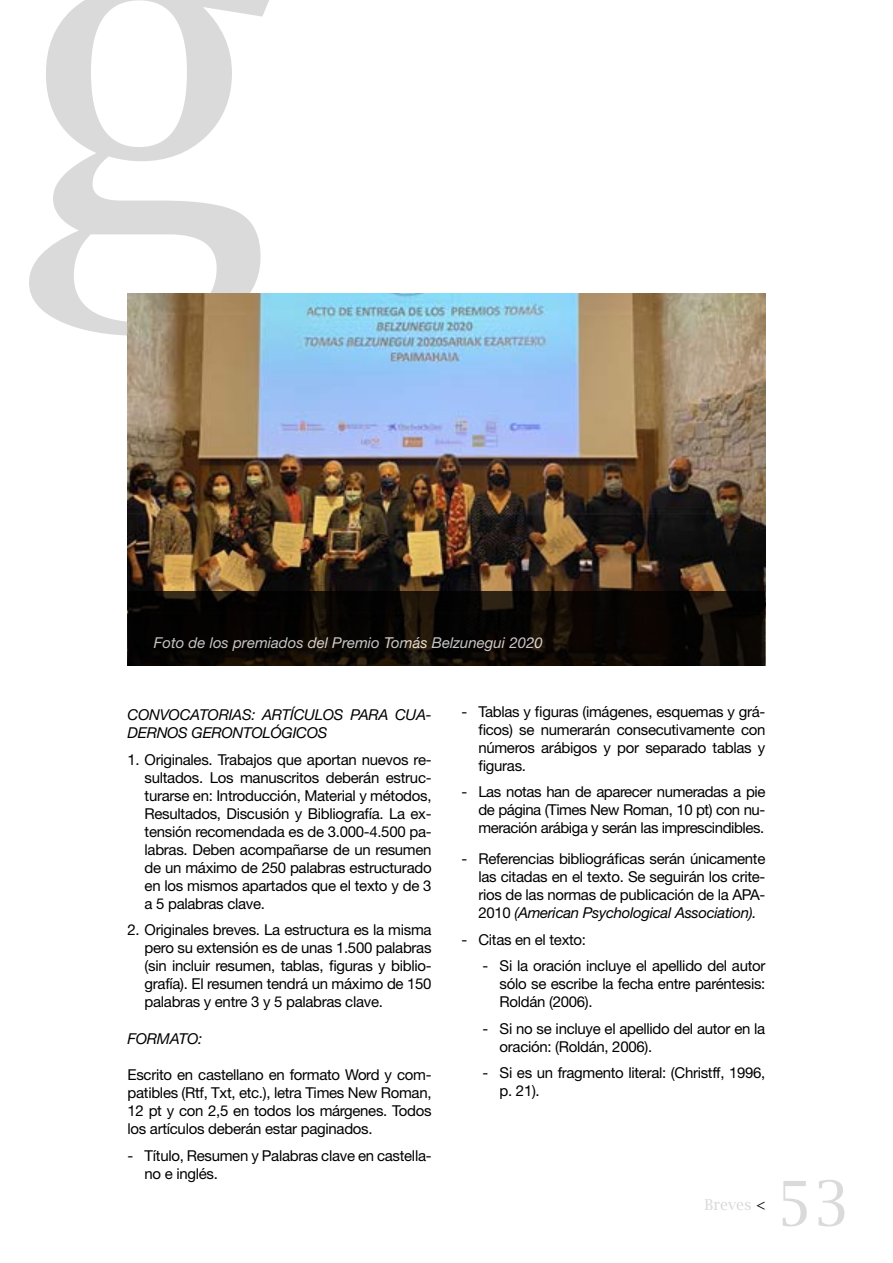
<style>
.page{position:relative;width:893px;height:1263px;background:#fff}
.page>*{position:absolute;margin:0;border:0;box-sizing:border-box;transform-origin:0 0}
.t1{font:468px "Lucida Bright";color:#dadada}
.t2{font:61.5px "Lucida Bright";color:#dadada}
.t3{font:15px/18px "Helvetica Neue LT Std";letter-spacing:-.02em;color:#000;text-align:justify}
.t4{font:italic 15px/18px "Helvetica Neue LT Std";letter-spacing:-.02em;color:#000}
.t5{font:italic 15px "Helvetica Neue LT Std";color:#fff}
.t6{font:15px "Lucida Bright";color:#dadada}
.s1{font-style:italic}
.s2{color:#000}
</style>
<div class="page">
<img style="left:128px;top:293px;width:637px;height:298px">
<svg style="left:128px;top:591px;width:637px;height:74px;background:#0b0704"></svg>
<h1 class="t1" style="left:14px;top:-194px;width:269px">g</h1>
<p class="t5" style="left:154px;top:634px;width:390px">Foto de los premiados del Premio Tomás Belzunegui 2020</p>
<p class="t4" style="left:128px;top:705px;width:306px">CONVOCATORIAS: ARTÍCULOS PARA CUA-<br>DERNOS GERONTOLÓGICOS</p>
<p class="t3" style="left:145px;top:750px;width:289px;text-indent:-17px">1. Originales. Trabajos que aportan nuevos re&shy;sultados. Los manuscritos deberán estruc&shy;turarse en: Introducción, Material y métodos, Resultados, Discusión y Bibliografía. La ex&shy;tensión recomendada es de 3.000-4.500 pa&shy;labras. Deben acompañarse de un resumen de un máximo de 250 palabras estructurado en los mismos apartados que el texto y de 3 a 5 palabras clave.</p>
<p class="t3" style="left:145px;top:920px;width:288px;text-indent:-17px">2. Originales breves. La estructura es la misma pero su extensión es de unas 1.500 palabras (sin incluir resumen, tablas, figuras y biblio&shy;grafía). El resumen tendrá un máximo de 150 palabras y entre 3 y 5 palabras clave.</p>
<p class="t4" style="left:128px;top:1029px;width:76px">FORMATO:</p>
<p class="t3" style="left:128px;top:1065px;width:305px">Escrito en castellano en formato Word y com&shy;patibles (Rtf, Txt, etc.), letra Times New Roman, 12 pt y con 2,5 en todos los márgenes. Todos los artículos deberán estar paginados.</p>
<p class="t3" style="left:145px;top:1146px;width:289px;text-indent:-17px">- Título, Resumen y Palabras clave en castella&shy;no e inglés.</p>
<p class="t3" style="left:478px;top:702px;width:289px;text-indent:-17px">- Tablas y figuras (imágenes, esquemas y grá&shy;ficos) se numerarán consecutivamente con números arábigos y por separado tablas y figuras.</p>
<p class="t3" style="left:478px;top:783px;width:289px;text-indent:-17px">- Las notas han de aparecer numeradas a pie de página (Times New Roman, 10 pt) con nu&shy;meración arábiga y serán las imprescindibles.</p>
<p class="t3" style="left:478px;top:849px;width:289px;text-indent:-17px">- Referencias bibliográficas serán únicamente las citadas en el texto. Se seguirán los crite&shy;rios de las normas de publicación de la APA-2010 <span class="s1">(American Psychological Association).</span></p>
<p class="t3" style="left:461px;top:930px;width:126px">- Citas en el texto:</p>
<p class="t3" style="left:500px;top:956px;width:267px;text-indent:-17px">- Si la oración incluye el apellido del autor sólo se escribe la fecha entre paréntesis:<br>Roldán (2006).</p>
<p class="t3" style="left:500px;top:1019px;width:267px;text-indent:-17px">- Si no se incluye el apellido del autor en la oración: (Roldán, 2006).</p>
<p class="t3" style="left:500px;top:1063px;width:267px;text-indent:-17px">- Si es un fragmento literal: (Christff, 1996, p. 21).</p>
<p class="t6" style="left:704px;top:1196px;width:63px">Breves <span class="s2">&lt;</span></p>
<h2 class="t2" style="left:776px;top:1168px;width:76px">53</h2>
</div>
